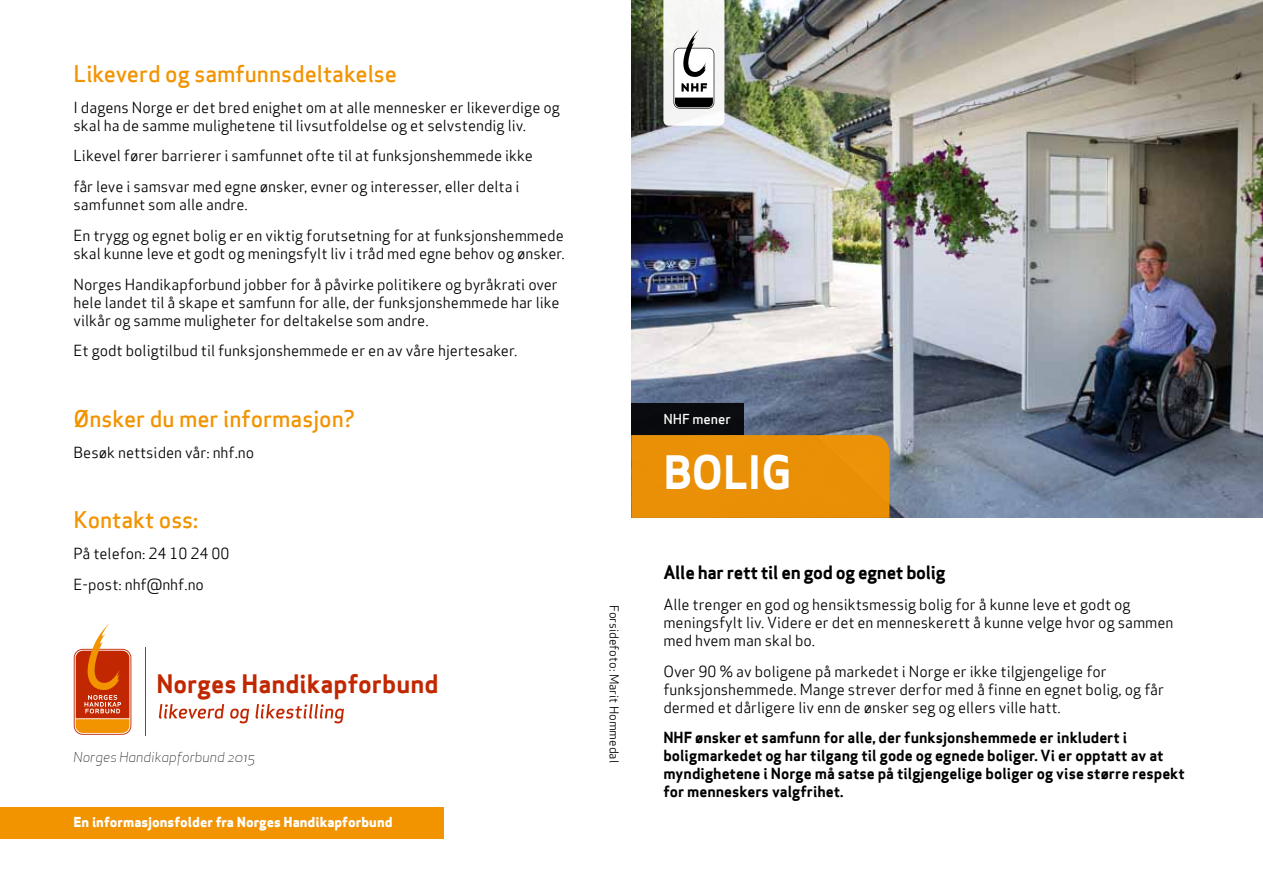
<style>
.page{position:relative;width:1263px;height:893px;background:#fff}
.page>*{position:absolute;margin:0;border:0;box-sizing:border-box;transform-origin:0 0}
.t1{font:45px "Apex Sans Bold T";color:#fff}
.t2{font:24.9px "Apex Sans Bold T";color:#c12701}
.t3{font:22.5px "Apex Sans Medium T";color:#f29300}
.t4{font:18px "Apex Sans Bold T";letter-spacing:-.02em;color:#000}
.t5{font:15px/18px "Apex Sans Book T";color:#000}
.t6{font:15px/18px "Apex Sans Bold T";color:#000}
.t7{font:13.5px "Apex Sans Extra Bold T";color:#fff}
.t8{font:13.5px "Apex Sans Light Italic ST";color:#000}
.t9{font:13.5px "Apex Sans Medium T";color:#fff}
.t10{font:12px "Apex Sans Book T";color:#000}
</style>
<div class="page">
<img style="left:631px;top:0;width:632px;height:518px">
<div style="left:631px;top:435px;width:258px;height:83px;background:#e99006"></div>
<svg style="left:159px;top:704px;width:65px;height:15px"></svg>
<svg style="left:230px;top:709px;width:19px;height:14px"></svg>
<svg style="left:255px;top:704px;width:89px;height:19px"></svg>
<hr style="left:145px;top:647px;width:1px;height:89px;background:#c12701">
<svg style="left:74px;top:649px;width:57px;height:86px"></svg>
<svg style="left:75px;top:650px;width:55px;height:84px"></svg>
<svg style="left:76px;top:623px;width:53px;height:110px"></svg>
<div style="left:0;top:807px;width:444px;height:31px;background:#f29300"></div>
<div style="left:631px;top:404px;width:113px;height:31px;background:#090b0e"></div>
<svg style="left:663px;top:0;width:61px;height:126px"></svg>
<h3 class="t3" style="left:74px;top:59px;width:325px">Likeverd og samfunnsdeltakelse</h3>
<p class="t5" style="left:74px;top:98px;width:488px">I dagens Norge er det bred enighet om at alle mennesker er likeverdige og skal ha de samme mulighetene til livsutfoldelse og et selvstendig liv.</p>
<p class="t5" style="left:74px;top:140px;width:461px;line-height:30.8px">Likevel fører barrierer i samfunnet ofte til at funksjonshemmede ikke får leve i samsvar med egne ønsker, evner og interesser, eller delta i</p>
<p class="t5" style="left:74px;top:189px;width:492px;line-height:30.8px">samfunnet som alle andre.<br>En trygg og egnet bolig er en viktig forutsetning for at funksjonshemmede</p>
<p class="t5" style="left:74px;top:238px;width:493px;line-height:30.8px">skal kunne leve et godt og meningsfylt liv i tråd med egne behov og ønsker.<br>Norges Handikapforbund jobber for å påvirke politikere og byråkrati over</p>
<p class="t5" style="left:74px;top:293px;width:488px">hele landet til å skape et samfunn for alle, der funksjonshemmede har like vilkår og samme muligheter for deltakelse som andre.</p>
<p class="t5" style="left:74px;top:342px;width:445px">Et godt boligtilbud til funksjonshemmede er en av våre hjertesaker.</p>
<h3 class="t3" style="left:74px;top:404px;width:283px">Ønsker du mer informasjon?</h3>
<p class="t5" style="left:74px;top:443px;width:182px">Besøk nettsiden vår: nhf.no</p>
<h3 class="t3" style="left:74px;top:505px;width:126px">Kontakt oss:</h3>
<p class="t5" style="left:74px;top:538px;width:157px;line-height:30.8px">På telefon: 24 10 24 00<br>E-post: nhf@nhf.no</p>
<h2 class="t2" style="left:156px;top:667px;width:284px">Norges Handikapforbund</h2>
<p class="t8" style="left:74px;top:749px;width:183px">Norges Handikapforbund 2015</p>
<p class="t7" style="left:74px;top:814px;width:320px">En informasjonsfolder fra Norges Handikapforbund</p>
<p class="t10" style="left:622px;top:605px;width:160px;rotate:90deg">Forsidefoto: Marit Hommedal</p>
<p class="t9" style="left:663px;top:410px;width:69px">NHF mener</p>
<h1 class="t1" style="left:663px;top:443px;width:130px">BOLIG</h1>
<p class="t4" style="left:663px;top:561px;width:284px">Alle har rett til en god og egnet bolig</p>
<p class="t5" style="left:663px;top:595px;width:512px">Alle trenger en god og hensiktsmessig bolig for å kunne leve et godt og meningsfylt liv. Videre er det en menneskerett å kunne velge hvor og sammen med hvem man skal bo.</p>
<p class="t5" style="left:663px;top:662px;width:502px">Over 90 % av boligene på markedet i Norge er ikke tilgjengelige for funksjonshemmede. Mange strever derfor med å finne en egnet bolig, og får dermed et dårligere liv enn de ønsker seg og ellers ville hatt.</p>
<p class="t6" style="left:663px;top:729px;width:523px">NHF ønsker et samfunn for alle, der funksjonshemmede er inkludert i boligmarkedet og har tilgang til gode og egnede boliger. Vi er opptatt av at myndighetene i Norge må satse på tilgjengelige boliger og vise større respekt for menneskers valgfrihet.</p>
</div>
